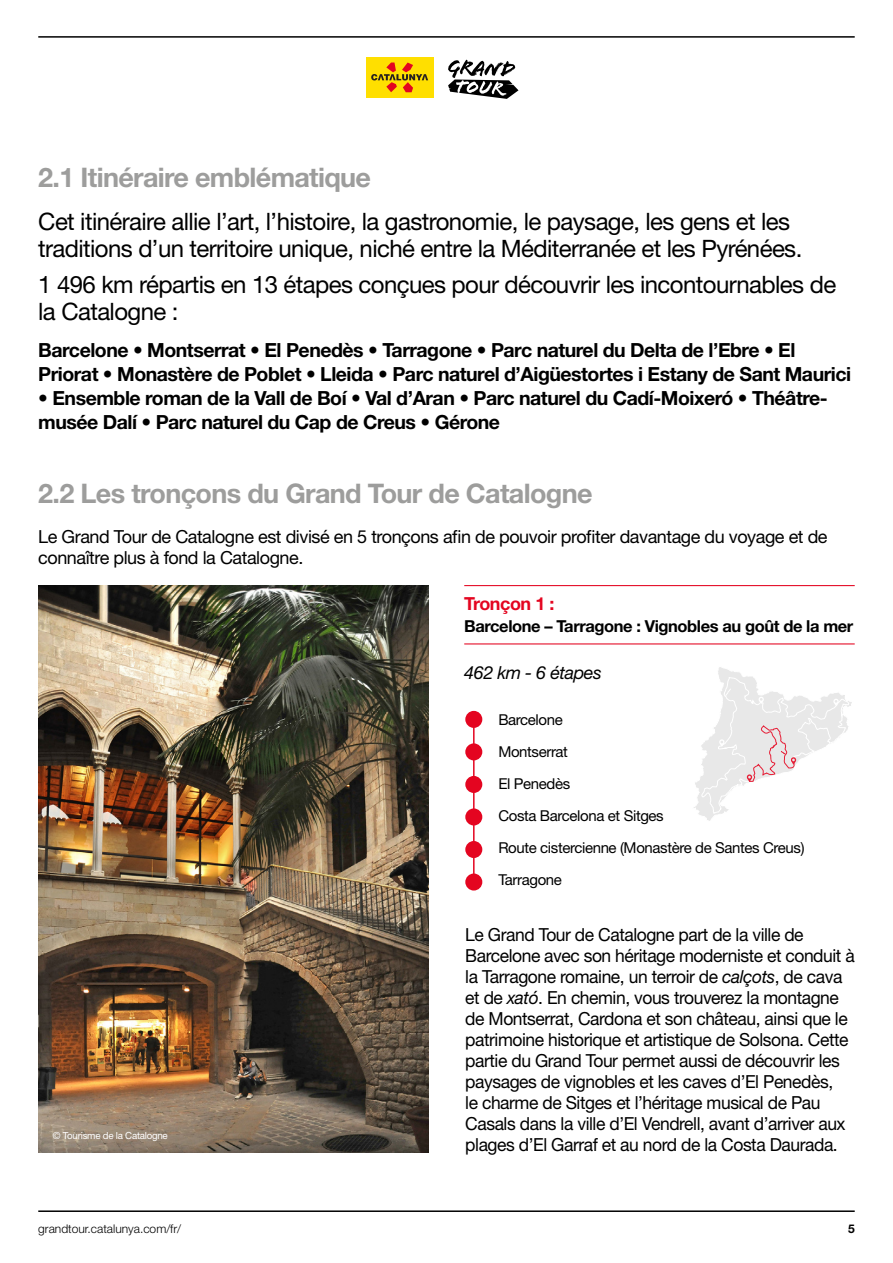
<style>
.page{position:relative;width:893px;height:1263px;background:#fff}
.page>*{position:absolute;margin:0;border:0;box-sizing:border-box;transform-origin:0 0}
.t1{font:700 27px "Helvetica Neue LT Std";letter-spacing:-.025em;color:#9d9d9c}
.t2{font:24px/27px "Helvetica Neue LT Std";letter-spacing:-.025em;color:#000}
.t3{font:700 19.5px/24px "Helvetica Neue LT Std";letter-spacing:-.025em;color:#000}
.t4{font:18px/21px "Helvetica Neue LT Std";letter-spacing:-.025em;color:#000}
.t5{font:italic 18px "Helvetica Neue LT Std";letter-spacing:-.025em;color:#000}
.t6{font:700 18px "Helvetica Neue LT Std";letter-spacing:-.025em;color:#e40520}
.t7{font:700 16.5px "Helvetica Neue LT Std";letter-spacing:-.025em;color:#000}
.t8{font:15px/32.1px "Helvetica Neue LT Std";letter-spacing:-.025em;color:#000}
.t9{font:300 12px "Helvetica Neue LT Std";color:#000}
.t10{font:700 12px "Helvetica Neue LT Std";color:#000}
.t11{font:9.75px "Helvetica Neue LT Std";letter-spacing:-.025em;color:#fff}
.s1{font-style:italic}
</style>
<div class="page">
<hr style="left:38px;top:36px;width:817px;height:2px;background:#000">
<hr style="left:38px;top:1210px;width:817px;height:2px;background:#000">
<div style="left:366px;top:57px;width:68px;height:40px;background:#ffdf00"></div>
<svg style="left:371px;top:63px;width:57px;height:29px"></svg>
<svg style="left:448px;top:60px;width:70px;height:39px"></svg>
<hr style="left:464px;top:643px;width:391px;height:1px;background:#e40520">
<hr style="left:464px;top:585px;width:391px;height:1px;background:#e40520">
<hr style="left:473px;top:719px;width:2px;height:163px;background:#e40520">
<div style="left:465px;top:711px;width:17px;height:17px;background:#e40520;border-radius:50%"></div>
<div style="left:465px;top:808px;width:17px;height:17px;background:#e40520;border-radius:50%"></div>
<div style="left:465px;top:743px;width:17px;height:17px;background:#e40520;border-radius:50%"></div>
<div style="left:465px;top:841px;width:17px;height:17px;background:#e40520;border-radius:50%"></div>
<div style="left:465px;top:873px;width:17px;height:17px;background:#e40520;border-radius:50%"></div>
<div style="left:465px;top:776px;width:17px;height:17px;background:#e40520;border-radius:50%"></div>
<img style="left:38px;top:585px;width:391px;height:567px">
<svg style="left:694px;top:667px;width:158px;height:154px"></svg>
<h1 class="t1" style="left:38px;top:161px;width:334px">2.1 Itinéraire emblématique</h1>
<h2 class="t2" style="left:38px;top:208px;width:766px">Cet itinéraire allie l’art, l’histoire, la gastronomie, le paysage, les gens et les traditions d’un territoire unique, niché entre la Méditerranée et les Pyrénées.</h2>
<h2 class="t2" style="left:38px;top:271px;width:799px">1 496 km répartis en 13 étapes conçues pour découvrir les incontournables de la Catalogne :</h2>
<p class="t3" style="left:38px;top:337px;width:814px">Barcelone • Montserrat • El Penedès • Tarragone • Parc naturel du Delta de l’Ebre • El<br>Priorat • Monastère de Poblet • Lleida • Parc naturel d’Aigüestortes i Estany de Sant Maurici</p>
<p class="t3" style="left:38px;top:385px;width:791px">• Ensemble roman de la Vall de Boí • Val d’Aran • Parc naturel du Cadí-Moixeró • Théâtre&shy;musée Dalí • Parc naturel du Cap de Creus • Gérone</p>
<h1 class="t1" style="left:38px;top:477px;width:556px">2.2 Les tronçons du Grand Tour de Catalogne</h1>
<p class="t4" style="left:38px;top:525px;width:791px">Le Grand Tour de Catalogne est divisé en 5 tronçons afin de pouvoir profiter davantage du voyage et de connaître plus à fond la Catalogne.</p>
<p class="t11" style="left:53px;top:1130px;width:116px">© Tourisme de la Catalogne</p>
<p class="t6" style="left:464px;top:593px;width:92px">Tronçon 1 :</p>
<p class="t7" style="left:464px;top:616px;width:391px">Barcelone – Tarragone : Vignobles au goût de la mer</p>
<p class="t5" style="left:464px;top:662px;width:139px">462 km - 6 étapes</p>
<p class="t8" style="left:498px;top:703px;width:308px">Barcelone<br>Montserrat<br>El Penedès<br>Costa Barcelona et Sitges<br>Route cistercienne (Monastère de Santes Creus)<br>Tarragone</p>
<p class="t4" style="left:465px;top:924px;width:391px">Le Grand Tour de Catalogne part de la ville de Barcelone avec son héritage moderniste et conduit à la Tarragone romaine, un terroir de <span class="s1">calçots</span>, de cava et de <span class="s1">xató</span>. En chemin, vous trouverez la montagne de Montserrat, Cardona et son château, ainsi que le patrimoine historique et artistique de Solsona. Cette partie du Grand Tour permet aussi de découvrir les paysages de vignobles et les caves d’El Penedès,<br>le charme de Sitges et l’héritage musical de Pau Casals dans la ville d’El Vendrell, avant d’arriver aux plages d’El Garraf et au nord de la Costa Daurada.</p>
<p class="t9" style="left:38px;top:1221px;width:144px">grandtour.catalunya.com/fr/</p>
<p class="t10" style="left:848px;top:1221px;width:8px">5</p>
</div>
